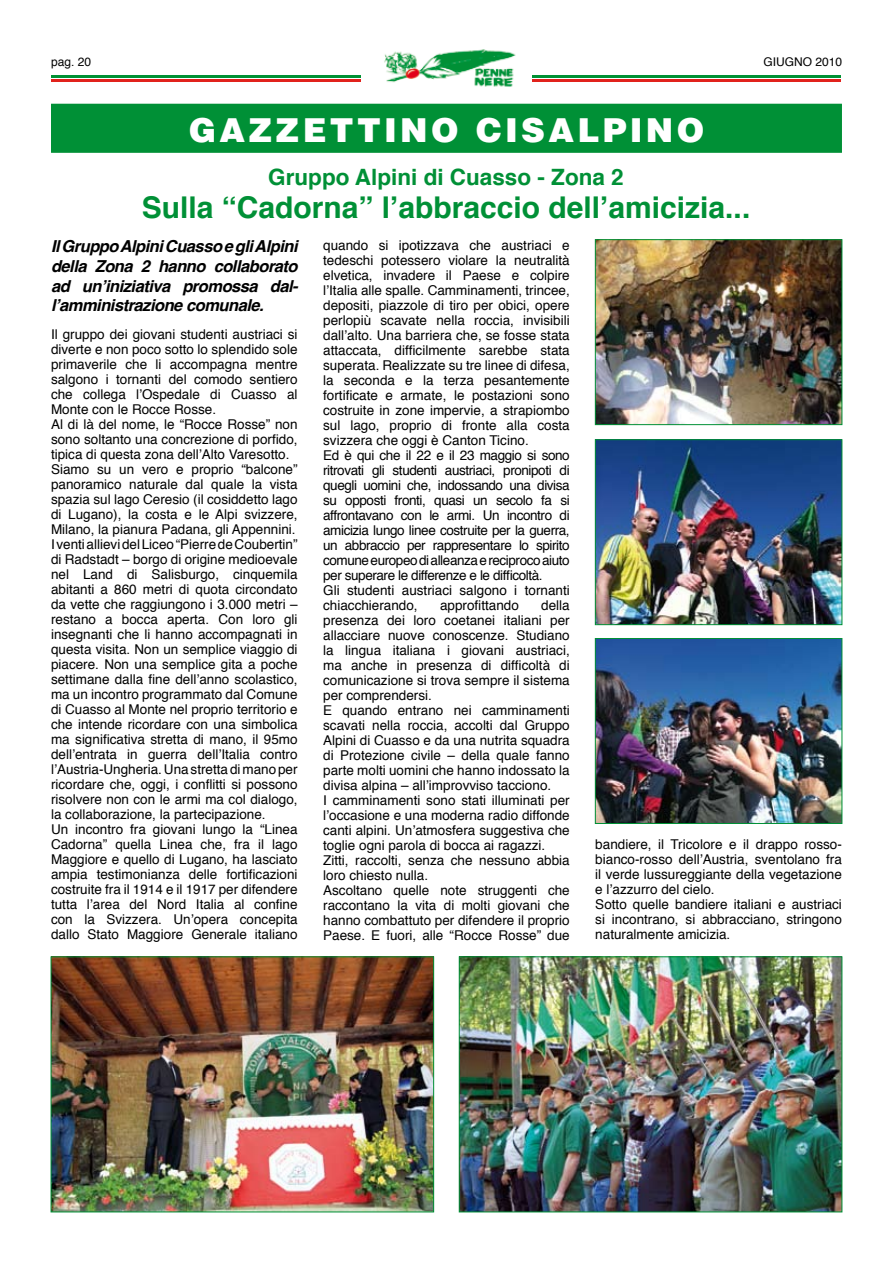
<style>
.page{position:relative;width:893px;height:1263px;background:#fff}
.page>*{position:absolute;margin:0;border:0;box-sizing:border-box;transform-origin:0 0}
.t1{font:900 33px "Helvetica";letter-spacing:.1em;color:#fff}
.t2{font:700 30px "Helvetica";color:#009036}
.t3{font:700 22.5px "Helvetica";color:#009036}
.t4{font:italic 700 16.5px/19.8px "Helvetica";letter-spacing:-.03em;color:#000;text-align:justify}
.t5{font:13.5px/15px "Helvetica";color:#000}
.t6{font:12px "Helvetica";color:#000}
</style>
<div class="page">
<hr style="left:531px;top:80px;width:310px;height:2px;background:#e1221c">
<hr style="left:531px;top:75px;width:310px;height:3px;background:#009134">
<hr style="left:51px;top:80px;width:310px;height:2px;background:#e1221c">
<hr style="left:51px;top:75px;width:310px;height:3px;background:#009134">
<img style="left:361px;top:49px;width:171px;height:55px">
<div style="left:52px;top:104px;width:789px;height:48px;background:#009036"></div>
<div style="left:51px;top:104px;width:791px;height:49px;border:2px solid #009036"></div>
<img style="left:597px;top:241px;width:243px;height:182px">
<div style="left:595px;top:239px;width:247px;height:186px;border:1px solid #009036"></div>
<img style="left:597px;top:441px;width:243px;height:182px">
<div style="left:595px;top:439px;width:247px;height:186px;border:1px solid #009036"></div>
<img style="left:597px;top:640px;width:243px;height:182px">
<div style="left:595px;top:638px;width:247px;height:186px;border:1px solid #009036"></div>
<img style="left:461px;top:958px;width:379px;height:252px">
<div style="left:459px;top:956px;width:383px;height:256px;border:1px solid #009036"></div>
<img style="left:53px;top:958px;width:379px;height:252px">
<div style="left:51px;top:956px;width:383px;height:256px;border:1px solid #009036"></div>
<p class="t6" style="left:51px;top:52px;width:42px">pag. 20</p>
<p class="t6" style="left:763px;top:53px;width:80px">GIUGNO 2010</p>
<h1 class="t1" style="left:189px;top:108px;width:517px">GAZZETTINO CISALPINO</h1>
<h3 class="t3" style="left:268px;top:159px;width:357px">Gruppo Alpini di Cuasso - Zona 2</h3>
<h2 class="t2" style="left:142px;top:183px;width:610px">Sulla “Cadorna” l’abbraccio dell’amicizia...</h2>
<p class="t4" style="left:51px;top:236px;width:249px">Il Gruppo Alpini Cuasso e gli Alpini della Zona 2 hanno collaborato ad un’iniziativa promossa dal&shy;l’amministrazione comunale.</p>
<p class="t5" style="left:51px;top:327px;width:248px">Il gruppo dei giovani studenti austriaci si diverte e non poco sotto lo splendido sole primaverile che li accompagna mentre salgono i tornanti del comodo sentiero che collega l’Ospedale di Cuasso al Monte con le Rocce Rosse.<br>Al di là del nome, le “Rocce Rosse” non sono soltanto una concrezione di porfido, tipica di questa zona dell’Alto Varesotto.<br>Siamo su un vero e proprio “balcone” panoramico naturale dal quale la vista spazia sul lago Ceresio (il cosiddetto lago di Lugano), la costa e le Alpi svizzere, Milano, la pianura Padana, gli Appennini.<br>I venti allievi del Liceo “Pierre de Coubertin” di Radstadt – borgo di origine medioevale nel Land di Salisburgo, cinquemila abitanti a 860 metri di quota circondato da vette che raggiungono i 3.000 metri – restano a bocca aperta. Con loro gli insegnanti che li hanno accompagnati in questa visita. Non un semplice viaggio di piacere. Non una semplice gita a poche settimane dalla fine dell’anno scolastico, ma un incontro programmato dal Comune di Cuasso al Monte nel proprio territorio e che intende ricordare con una simbolica ma significativa stretta di mano, il 95mo dell’entrata in guerra dell’Italia contro l’Austria-Ungheria. Una stretta di mano per ricordare che, oggi, i conflitti si possono risolvere non con le armi ma col dialogo, la collaborazione, la partecipazione.<br>Un incontro fra giovani lungo la “Linea Cadorna” quella Linea che, fra il lago Maggiore e quello di Lugano, ha lasciato ampia testimonianza delle fortificazioni costruite fra il 1914 e il 1917 per difendere tutta l’area del Nord Italia al confine con la Svizzera. Un’opera concepita dallo Stato Maggiore Generale italiano</p>
<p class="t5" style="left:323px;top:238px;width:248px">quando si ipotizzava che austriaci e tedeschi potessero violare la neutralità elvetica, invadere il Paese e colpire l’Italia alle spalle. Camminamenti, trincee, depositi, piazzole di tiro per obici, opere perlopiù scavate nella roccia, invisibili dall’alto. Una barriera che, se fosse stata attaccata, difficilmente sarebbe stata superata. Realizzate su tre linee di difesa, la seconda e la terza pesantemente fortificate e armate, le postazioni sono costruite in zone impervie, a strapiombo sul lago, proprio di fronte alla costa svizzera che oggi è Canton Ticino.<br>Ed è qui che il 22 e il 23 maggio si sono ritrovati gli studenti austriaci, pronipoti di quegli uomini che, indossando una divisa su opposti fronti, quasi un secolo fa si affrontavano con le armi. Un incontro di amicizia lungo linee costruite per la guerra, un abbraccio per rappresentare lo spirito comune europeo di alleanza e reciproco aiuto per superare le differenze e le difficoltà.<br>Gli studenti austriaci salgono i tornanti chiacchierando,</p>
<p class="t5" style="left:440px;top:598px;width:80px">approfittando</p>
<p class="t5" style="left:323px;top:598px;width:248px;text-indent:218px">della presenza dei loro coetanei italiani per allacciare nuove conoscenze. Studiano la lingua italiana i giovani austriaci, ma anche in presenza di difficoltà di comunicazione si trova sempre il sistema per comprendersi.<br>E quando entrano nei camminamenti scavati nella roccia, accolti dal Gruppo Alpini di Cuasso e da una nutrita squadra di Protezione civile – della quale fanno parte molti uomini che hanno indossato la divisa alpina – all’improvviso tacciono.<br>I camminamenti sono stati illuminati per l’occasione e una moderna radio diffonde canti alpini. Un’atmosfera suggestiva che toglie ogni parola di bocca ai ragazzi.<br>Zitti, raccolti, senza che nessuno abbia loro chiesto nulla.<br>Ascoltano quelle note struggenti che raccontano la vita di molti giovani che hanno combattuto per difendere il proprio Paese. E fuori, alle “Rocce Rosse” due</p>
<p class="t5" style="left:595px;top:837px;width:248px">bandiere, il Tricolore e il drappo rosso&shy;bianco-rosso dell’Austria, sventolano fra il verde lussureggiante della vegetazione e l’azzurro del cielo.<br>Sotto quelle bandiere italiani e austriaci si incontrano, si abbracciano, stringono naturalmente amicizia.</p>
</div>
